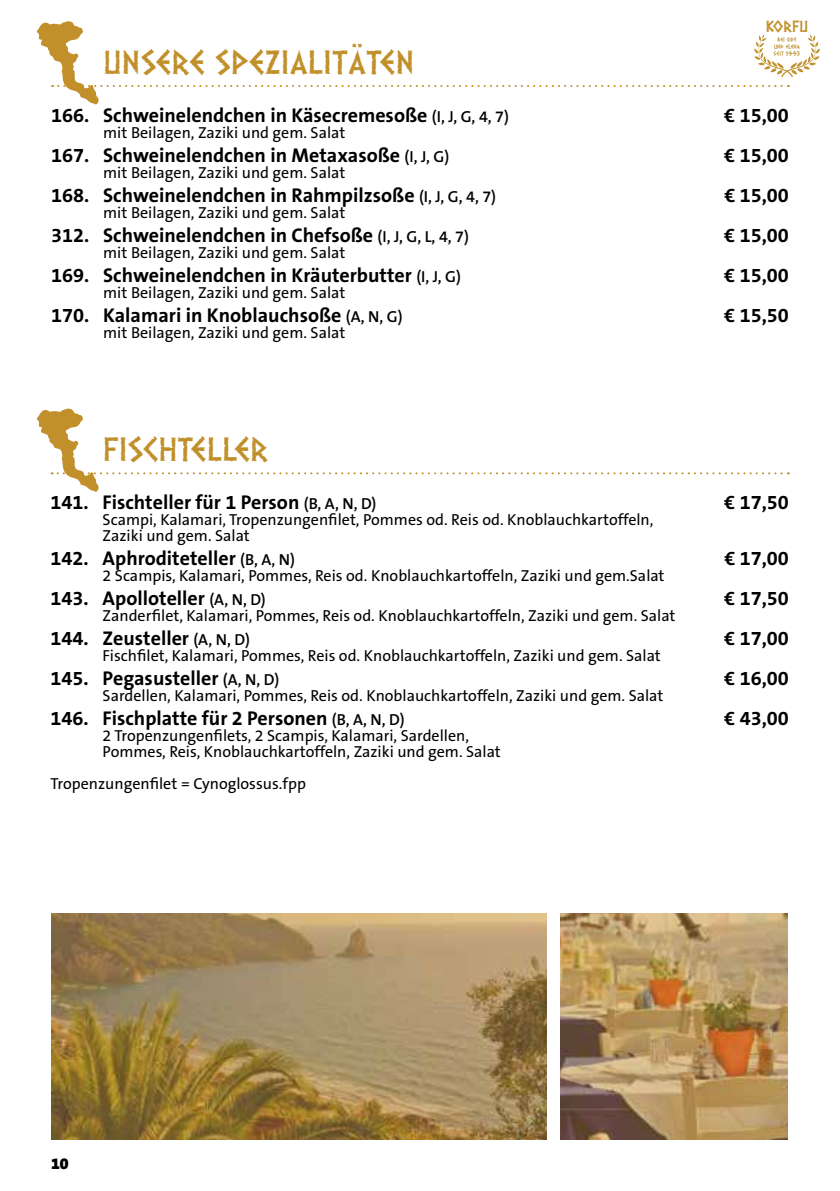
<style>
.page{position:relative;width:840px;height:1191px;background:#fff}
.page>*{position:absolute;margin:0;border:0;box-sizing:border-box;transform-origin:0 0}
.t1{font:28px "Dalek";color:#c1902a}
.t2{font:700 20px "The Sans B7";color:#000}
.t3{font:16px/16px "The Sans B5 Plain";color:#000}
.t4{font:16px "Dalek";color:#c1902a}
.t5{font:900 16px "The Sans B9";color:#000}
.t6{font:5.8px/7px "Dalek";color:#c1902a;text-align:center}
.s1{font-family:"The Sans B6";font-weight:600;font-size:16px}
</style>
<div class="page">
<img style="left:560px;top:913px;width:227px;height:227px">
<img style="left:51px;top:913px;width:495px;height:227px">
<svg style="left:36px;top:21px;width:784px;height:84px"></svg>
<svg style="left:36px;top:408px;width:752px;height:84px"></svg>
<p class="t4" style="left:765px;top:13px;width:44px">korfu</p>
<p class="t6" style="left:773px;top:36px;width:28px">bei ody und elena seit 1993</p>
<h1 class="t1" style="left:103px;top:40px;width:312px">UNSERE SPEZIALITÄTEN</h1>
<p class="t2" style="left:51px;top:104px;width:459px">166. Schweinelendchen in Käsecremesoße <span class="s1">(I, J, G, 4, 7)</span></p>
<p class="t2" style="left:724px;top:104px;width:66px">€ 15,00</p>
<p class="t3" style="left:103px;top:125px;width:243px">mit Beilagen, Zaziki und gem. Salat</p>
<p class="t2" style="left:51px;top:144px;width:399px">167. Schweinelendchen in Metaxasoße <span class="s1">(I, J, G)</span></p>
<p class="t2" style="left:724px;top:144px;width:66px">€ 15,00</p>
<p class="t3" style="left:103px;top:165px;width:243px">mit Beilagen, Zaziki und gem. Salat</p>
<p class="t2" style="left:51px;top:184px;width:446px">168. Schweinelendchen in Rahmpilzsoße <span class="s1">(I, J, G, 4, 7)</span></p>
<p class="t2" style="left:724px;top:184px;width:66px">€ 15,00</p>
<p class="t3" style="left:103px;top:205px;width:243px">mit Beilagen, Zaziki und gem. Salat</p>
<p class="t2" style="left:51px;top:224px;width:419px">312. Schweinelendchen in Chefsoße <span class="s1">(I, J, G, L, 4, 7)</span></p>
<p class="t2" style="left:724px;top:224px;width:66px">€ 15,00</p>
<p class="t3" style="left:103px;top:245px;width:243px">mit Beilagen, Zaziki und gem. Salat</p>
<p class="t2" style="left:51px;top:264px;width:411px">169. Schweinelendchen in Kräuterbutter <span class="s1">(I, J, G)</span></p>
<p class="t2" style="left:724px;top:264px;width:66px">€ 15,00</p>
<p class="t3" style="left:103px;top:285px;width:243px">mit Beilagen, Zaziki und gem. Salat</p>
<p class="t2" style="left:51px;top:304px;width:353px">170. Kalamari in Knoblauchsoße <span class="s1">(A, N, G)</span></p>
<p class="t2" style="left:724px;top:304px;width:66px">€ 15,50</p>
<p class="t3" style="left:103px;top:325px;width:243px">mit Beilagen, Zaziki und gem. Salat</p>
<h1 class="t1" style="left:103px;top:427px;width:167px">FISCHTELLER</h1>
<p class="t2" style="left:51px;top:492px;width:327px">141. Fischteller für 1 Person <span class="s1">(B, A, N, D)</span></p>
<p class="t2" style="left:724px;top:492px;width:66px">€ 17,50</p>
<p class="t3" style="left:103px;top:512px;width:552px">Scampi, Kalamari, Tropenzungenfilet, Pommes od. Reis od. Knoblauchkartoffeln,<br>Zaziki und gem. Salat</p>
<p class="t2" style="left:51px;top:548px;width:246px">142. Aphroditeteller <span class="s1">(B, A, N)</span></p>
<p class="t2" style="left:724px;top:548px;width:66px">€ 17,00</p>
<p class="t3" style="left:103px;top:568px;width:563px">2 Scampis, Kalamari, Pommes, Reis od. Knoblauchkartoffeln, Zaziki und gem.Salat</p>
<p class="t2" style="left:51px;top:588px;width:217px">143. Apolloteller <span class="s1">(A, N, D)</span></p>
<p class="t2" style="left:724px;top:588px;width:66px">€ 17,50</p>
<p class="t3" style="left:103px;top:608px;width:574px">Zanderfilet, Kalamari, Pommes, Reis od. Knoblauchkartoffeln, Zaziki und gem. Salat</p>
<p class="t2" style="left:51px;top:628px;width:201px">144. Zeusteller <span class="s1">(A, N, D)</span></p>
<p class="t2" style="left:724px;top:628px;width:66px">€ 17,00</p>
<p class="t3" style="left:103px;top:648px;width:559px">Fischfilet, Kalamari, Pommes, Reis od. Knoblauchkartoffeln, Zaziki und gem. Salat</p>
<p class="t2" style="left:51px;top:668px;width:230px">145. Pegasusteller <span class="s1">(A, N, D)</span></p>
<p class="t2" style="left:724px;top:668px;width:66px">€ 16,00</p>
<p class="t3" style="left:103px;top:688px;width:562px">Sardellen, Kalamari, Pommes, Reis od. Knoblauchkartoffeln, Zaziki und gem. Salat</p>
<p class="t2" style="left:51px;top:708px;width:355px">146. Fischplatte für 2 Personen <span class="s1">(B, A, N, D)</span></p>
<p class="t2" style="left:724px;top:708px;width:66px">€ 43,00</p>
<p class="t3" style="left:103px;top:728px;width:399px">2 Tropenzungenfilets, 2 Scampis, Kalamari, Sardellen,<br>Pommes, Reis, Knoblauchkartoffeln, Zaziki und gem. Salat</p>
<p class="t3" style="left:51px;top:776px;width:257px">Tropenzungenfilet = Cynoglossus.fpp</p>
<p class="t5" style="left:51px;top:1155px;width:19px">10</p>
</div>
